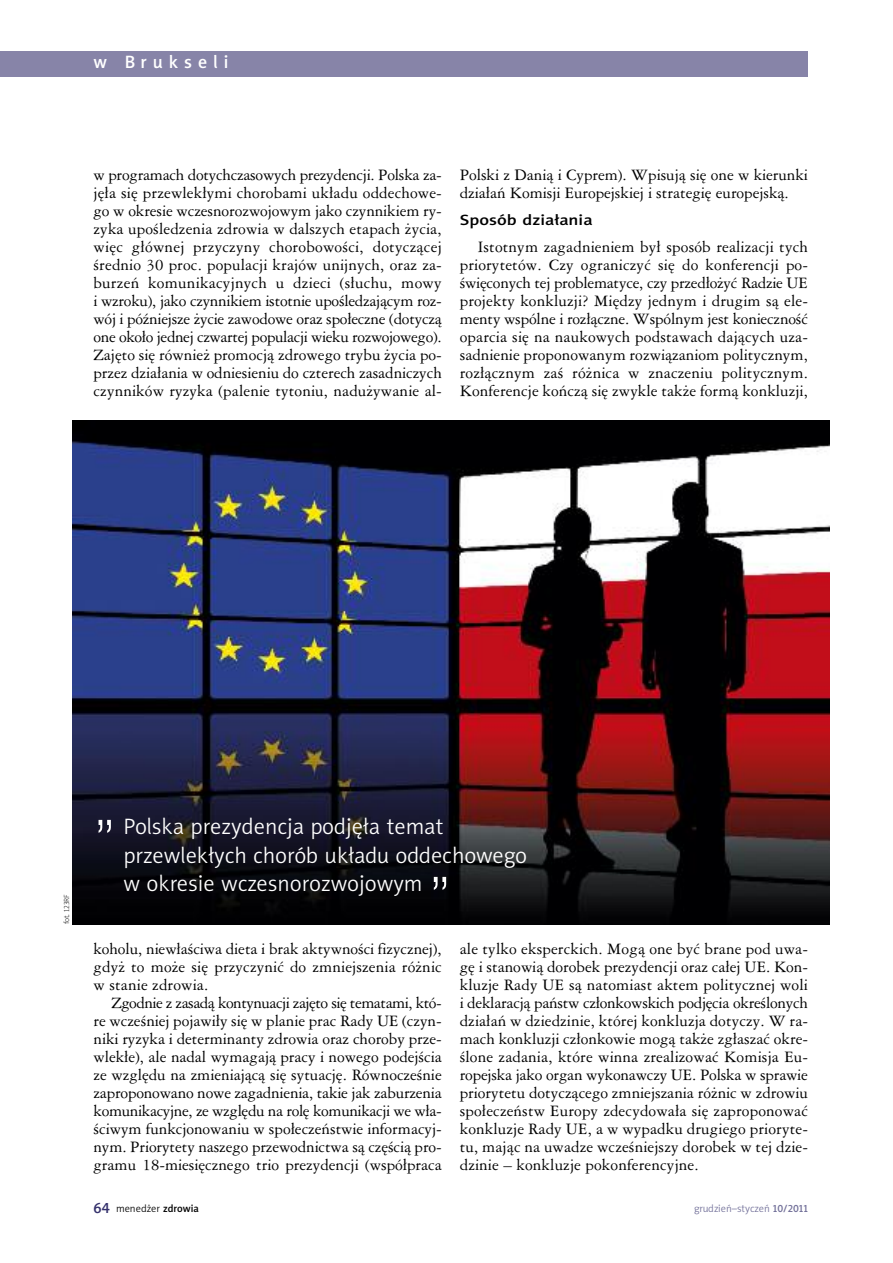
<style>
.page{position:relative;width:893px;height:1263px;background:#fff}
.page>*{position:absolute;margin:0;border:0;box-sizing:border-box;transform-origin:0 0}
.t1{font:52.5px "Swis 721 Lt PL";color:#fff}
.t2{font:22.5px/28.5px "Naomi Sans EFNPS Light";color:#fff}
.t3{font:18px "Naomi Sans EFNPS Medium";letter-spacing:.335em;color:#fff}
.t4{font:15px/18px "Ameri Garmnd PL";letter-spacing:.005em;color:#000;text-align:justify}
.t5{font:15px "Naomi Sans EFNPS Medium";color:#000;scale:1.2 1}
.t6{font:10.5px "Naomi Sans EFNPS Light";color:#727099}
.t7{font:10.5px "Naomi Sans EFNPS Light";color:#000}
.t8{font:7.5px "Naomi Sans EFNPS Thin";color:#000}
.s1{font-family:"Naomi Sans EFNPS Medium";font-size:15px;color:#36326d}
.s2{font-family:"Naomi Sans EFNPS Medium"}
</style>
<div class="page">
<div style="left:0;top:51px;width:808px;height:26px;background:#8784a8"></div>
<img style="left:72px;top:420px;width:757px;height:504px">
<p class="t3" style="left:94px;top:55px;width:136px">w Brukseli</p>
<p class="t4" style="left:94px;top:166px;width:350px">w programach dotychczasowych prezydencji. Polska za&shy;jęła się przewlekłymi chorobami układu oddechowe&shy;go w okresie wczesnorozwojowym jako czynnikiem ry&shy;zyka upośledzenia zdrowia w dalszych etapach życia, więc głównej przyczyny chorobowości, dotyczącej średnio 30 proc. populacji krajów unijnych, oraz za&shy;burzeń komunikacyjnych u dzieci (słuchu, mowy i wzroku), jako czynnikiem istotnie upośledzającym roz&shy;wój i późniejsze życie zawodowe oraz społeczne (dotyczą one około jednej czwartej populacji wieku rozwojowego).<br>Zajęto się również promocją zdrowego trybu życia po&shy;przez działania w odniesieniu do czterech zasadniczych czynników ryzyka (palenie tytoniu, nadużywanie al-</p>
<p class="t4" style="left:460px;top:166px;width:350px">Polski z Danią i Cyprem). Wpisują się one w kierunki działań Komisji Europejskiej i strategię europejską.</p>
<p class="t5" style="left:460px;top:214px;width:112px">Sposób działania</p>
<p class="t4" style="left:460px;top:238px;width:350px;text-indent:18px">Istotnym zagadnieniem był sposób realizacji tych priorytetów. Czy ograniczyć się do konferencji po&shy;święconych tej problematyce, czy przedłożyć Radzie UE projekty konkluzji? Między jednym i drugim są ele&shy;menty wspólne i rozłączne. Wspólnym jest konieczność oparcia się na naukowych podstawach dających uza&shy;sadnienie proponowanym rozwiązaniom politycznym, rozłącznym zaś różnica w znaczeniu politycznym.<br>Konferencje kończą się zwykle także formą konkluzji,</p>
<p class="t8" style="left:64px;top:924px;width:32px;rotate:-90deg">fot. 123RF</p>
<h1 class="t1" style="left:94px;top:812px;width:24px">”</h1>
<h2 class="t2" style="left:123px;top:814px;width:405px">Polska prezydencja podjęła temat przewlekłych chorób układu oddechowego w okresie wczesnorozwojowym</h2>
<h1 class="t1" style="left:429px;top:869px;width:24px">”</h1>
<p class="t4" style="left:94px;top:940px;width:350px">koholu, niewłaściwa dieta i brak aktywności fizycznej), gdyż to może się przyczynić do zmniejszenia różnic w stanie zdrowia.</p>
<p class="t4" style="left:94px;top:994px;width:350px;text-indent:18px">Zgodnie z zasadą kontynuacji zajęto się tematami, któ&shy;re wcześniej pojawiły się w planie prac Rady UE (czyn&shy;niki ryzyka i determinanty zdrowia oraz choroby prze&shy;wlekłe), ale nadal wymagają pracy i nowego podejścia ze względu na zmieniającą się sytuację. Równocześnie zaproponowano nowe zagadnienia, takie jak zaburzenia komunikacyjne, ze względu na rolę komunikacji we wła&shy;ściwym funkcjonowaniu w społeczeństwie informacyj&shy;nym. Priorytety naszego przewodnictwa są częścią pro&shy;gramu 18-miesięcznego trio prezydencji (współpraca</p>
<p class="t4" style="left:460px;top:940px;width:350px">ale tylko eksperckich. Mogą one być brane pod uwa&shy;gę i stanowią dorobek prezydencji oraz całej UE. Kon&shy;kluzje Rady UE są natomiast aktem politycznej woli i deklaracją państw członkowskich podjęcia określonych działań w dziedzinie, której konkluzja dotyczy. W ra&shy;mach konkluzji członkowie mogą także zgłaszać okre&shy;ślone zadania, które winna zrealizować Komisja Eu&shy;ropejska jako organ wykonawczy UE. Polska w sprawie priorytetu dotyczącego zmniejszania różnic w zdrowiu społeczeństw Europy zdecydowała się zaproponować konkluzje Rady UE, a w wypadku drugiego prioryte&shy;tu, mając na uwadze wcześniejszy dorobek w tej dzie&shy;dzinie – konkluzje pokonferencyjne.</p>
<p class="t7" style="left:94px;top:1204px;width:107px"><span class="s1">64</span> menedżer <span class="s2">zdrowia</span></p>
<p class="t6" style="left:694px;top:1204px;width:115px">grudzień–styczeń <span class="s2">10/2011</span></p>
</div>
